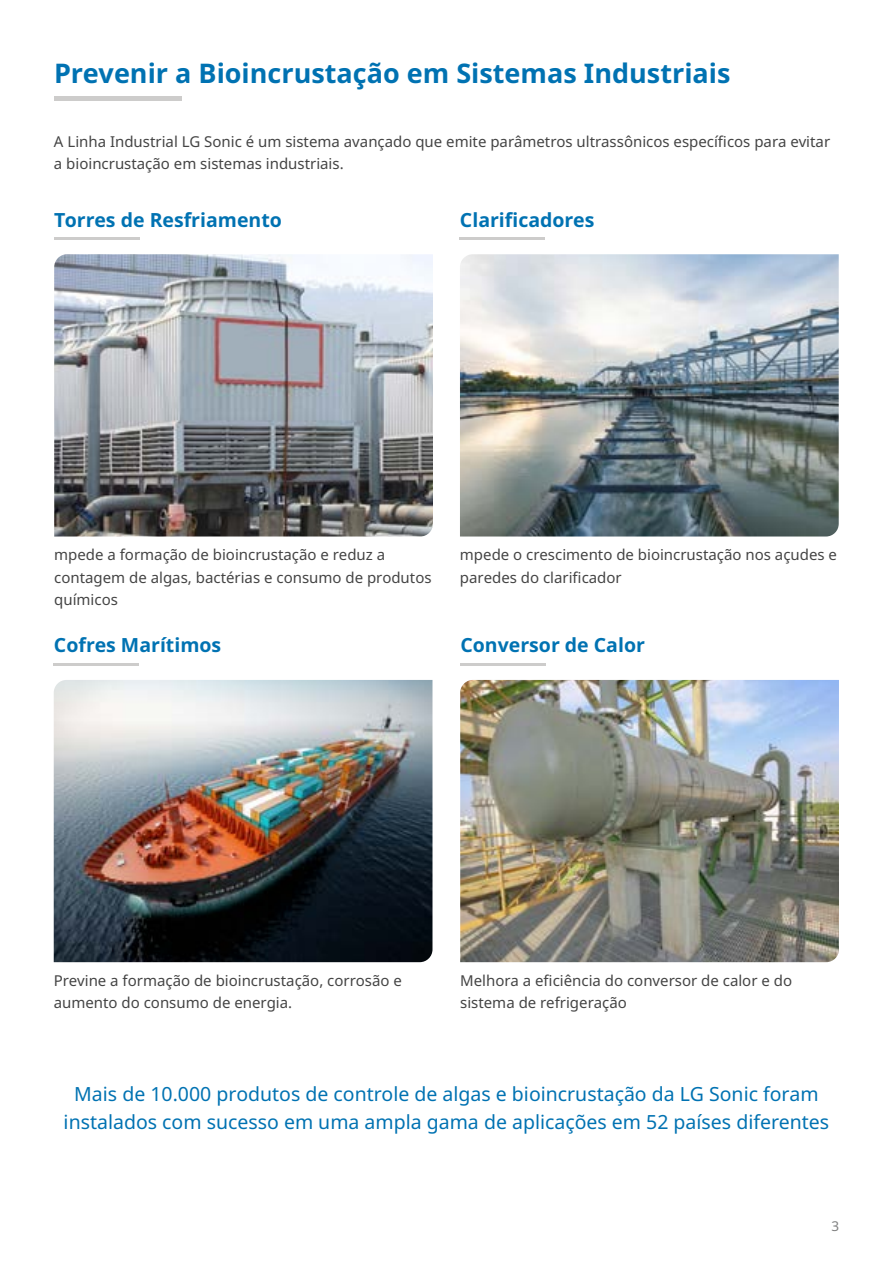
<style>
.page{position:relative;width:893px;height:1263px;background:#fff}
.page>*{position:absolute;margin:0;border:0;box-sizing:border-box;transform-origin:0 0}
.t1{font:700 27px "Noto Sans";color:#0072b2}
.t2{font:19.5px/28.5px "Noto Sans";color:#0072b2;text-align:center}
.t3{font:700 19.5px "Noto Sans";color:#0072b2}
.t4{font:15px/22.5px "Noto Sans";color:#444}
.t5{font:13.5px "Noto Sans";color:#7f8080}
</style>
<div class="page">
<hr style="left:54px;top:97px;width:128px;height:4px;background:#cdcccb">
<img style="left:54px;top:254px;width:379px;height:282px">
<hr style="left:54px;top:237px;width:85px;height:3px;background:#cdcccb">
<hr style="left:54px;top:663px;width:85px;height:3px;background:#cdcccb">
<img style="left:54px;top:680px;width:378px;height:282px">
<img style="left:460px;top:254px;width:379px;height:282px">
<hr style="left:460px;top:237px;width:85px;height:3px;background:#cdcccb">
<hr style="left:460px;top:663px;width:85px;height:3px;background:#cdcccb">
<img style="left:460px;top:680px;width:379px;height:282px">
<h1 class="t1" style="left:54px;top:62px;width:678px">Prevenir a Bioincrustação em Sistemas Industriais</h1>
<p class="t4" style="left:54px;top:130px;width:778px">A Linha Industrial LG Sonic é um sistema avançado que emite parâmetros ultrassônicos específicos para evitar a bioincrustação em sistemas industriais.</p>
<h2 class="t3" style="left:54px;top:212px;width:229px">Torres de Resfriamento</h2>
<h2 class="t3" style="left:460px;top:206px;width:136px">Clarificadores</h2>
<p class="t4" style="left:54px;top:543px;width:379px">mpede a formação de bioincrustação e reduz a contagem de algas, bactérias e consumo de produtos químicos</p>
<h2 class="t3" style="left:54px;top:637px;width:169px">Cofres Marítimos</h2>
<p class="t4" style="left:460px;top:543px;width:379px">mpede o crescimento de bioincrustação nos açudes e paredes do clarificador</p>
<h2 class="t3" style="left:460px;top:637px;width:186px">Conversor de Calor</h2>
<p class="t4" style="left:54px;top:969px;width:350px">Previne a formação de bioincrustação, corrosão e aumento do consumo de energia.</p>
<p class="t4" style="left:460px;top:969px;width:333px">Melhora a eficiência do conversor de calor e do sistema de refrigeração</p>
<h2 class="t2" style="left:64px;top:1079px;width:767px">Mais de 10.000 produtos de controle de algas e bioincrustação da LG Sonic foram instalados com sucesso em uma ampla gama de aplicações em 52 países diferentes</h2>
<p class="t5" style="left:831px;top:1220px;width:9px">3</p>
</div>
